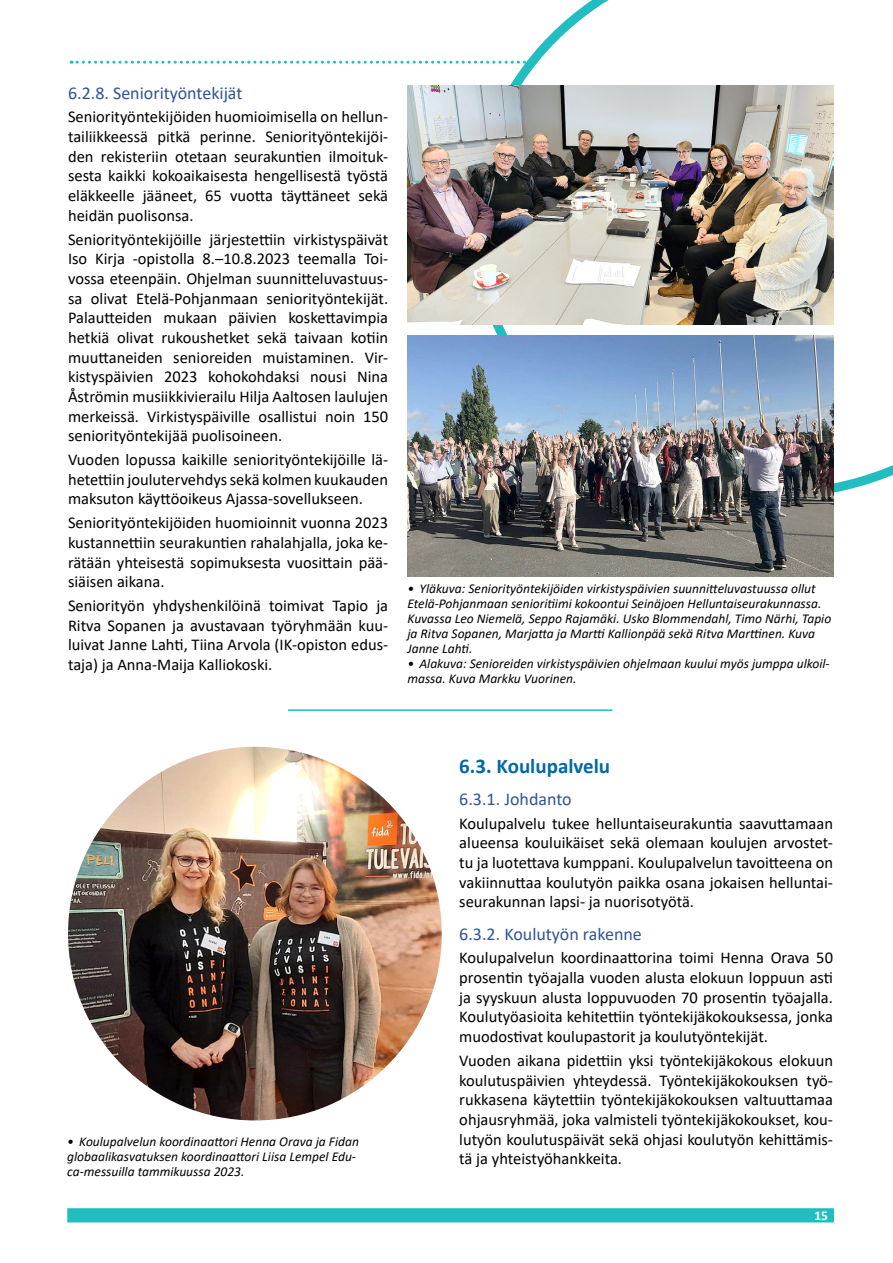
<style>
.page{position:relative;width:893px;height:1263px;background:#fff}
.page>*{position:absolute;margin:0;border:0;box-sizing:border-box;transform-origin:0 0}
.t1{font:700 21px "Calibri";color:#0269a6}
.t2{font:18px "Calibri";color:#2f5496}
.t3{font:16.5px/19.6px "Calibri";color:#000;text-align:justify}
.t4{font:italic 13.5px/15px "Calibri";color:#000}
.t5{font:700 13.5px "Calibri";color:#fff}
</style>
<div class="page">
<svg style="left:71px;top:61px;width:400px;height:3px"></svg>
<div style="left:68px;top:1209px;width:765px;height:13px;background:#21bdc1"></div>
<div style="left:67px;top:1208px;width:767px;height:14px;border:2px solid #21bdc1"></div>
<svg style="left:474px;top:0;width:419px;height:499px"></svg>
<img style="left:407px;top:85px;width:426px;height:240px">
<img style="left:68px;top:747px;width:374px;height:373px;border-radius:187px">
<img style="left:407px;top:335px;width:426px;height:241px">
<hr style="left:288px;top:709px;width:324px;height:2px;background:#21bdc1">
<p class="t2" style="left:68px;top:80px;width:176px">6.2.8. Seniorityöntekijät</p>
<p class="t3" style="left:68px;top:107px;width:322px">Seniorityöntekijöiden huomioimisella on hellun&shy;tailiikkeessä pitkä perinne. Seniorityöntekijöi&shy;den rekisteriin otetaan seurakuntien ilmoituk&shy;sesta kaikki kokoaikaisesta hengellisestä työstä eläkkeelle jääneet, 65 vuotta täyttäneet sekä heidän puolisonsa.</p>
<p class="t3" style="left:68px;top:229px;width:322px">Seniorityöntekijöille järjestettiin virkistyspäivät Iso Kirja -opistolla 8.–10.8.2023 teemalla Toi&shy;vossa eteenpäin. Ohjelman suunnitteluvastuus&shy;sa olivat Etelä-Pohjanmaan seniorityöntekijät.<br>Palautteiden mukaan päivien koskettavimpia hetkiä olivat rukoushetket sekä taivaan kotiin muuttaneiden senioreiden muistaminen. Vir&shy;kistyspäivien 2023 kohokohdaksi nousi Nina Åströmin musiikkivierailu Hilja Aaltosen laulujen merkeissä. Virkistyspäiville osallistui noin 150 seniorityöntekijää puolisoineen.</p>
<p class="t3" style="left:68px;top:449px;width:322px">Vuoden lopussa kaikille seniorityöntekijöille lä&shy;hetettiin joulutervehdys sekä kolmen kuukauden maksuton käyttöoikeus Ajassa-sovellukseen.</p>
<p class="t3" style="left:68px;top:513px;width:322px">Seniorityöntekijöiden huomioinnit vuonna 2023 kustannettiin seurakuntien rahalahjalla, joka ke&shy;rätään yhteisestä sopimuksesta vuosittain pää&shy;siäisen aikana.</p>
<p class="t3" style="left:68px;top:595px;width:322px">Seniorityön yhdyshenkilöinä toimivat Tapio ja Ritva Sopanen ja avustavaan työryhmään kuu&shy;luivat Janne Lahti, Tiina Arvola (IK-opiston edus&shy;taja) ja Anna-Maija Kalliokoski.</p>
<p class="t4" style="left:407px;top:580px;width:425px">• Yläkuva: Seniorityöntekijöiden virkistyspäivien suunnitteluvastuussa ollut Etelä-Pohjanmaan senioritiimi kokoontui Seinäjoen Helluntaiseurakunnassa.<br>Kuvassa Leo Niemelä, Seppo Rajamäki. Usko Blommendahl, Timo Närhi, Tapio ja Ritva Sopanen, Marjatta ja Martti Kallionpää sekä Ritva Marttinen. Kuva Janne Lahti.</p>
<p class="t4" style="left:407px;top:655px;width:424px">• Alakuva: Senioreiden virkistyspäivien ohjelmaan kuului myös jumppa ulkoil&shy;massa. Kuva Markku Vuorinen.</p>
<p class="t4" style="left:67px;top:1133px;width:293px">• Koulupalvelun koordinaattori Henna Orava ja Fidan globaalikasvatuksen koordinaattori Liisa Lempel Edu&shy;ca-messuilla tammikuussa 2023.</p>
<p class="t1" style="left:459px;top:751px;width:152px">6.3. Koulupalvelu</p>
<p class="t2" style="left:459px;top:786px;width:114px">6.3.1. Johdanto</p>
<p class="t3" style="left:459px;top:813px;width:375px">Koulupalvelu tukee helluntaiseurakuntia saavuttamaan alueensa kouluikäiset sekä olemaan koulujen arvostet&shy;tu ja luotettava kumppani. Koulupalvelun tavoitteena on vakiinnuttaa koulutyön paikka osana jokaisen helluntai&shy;seurakunnan lapsi- ja nuorisotyötä.</p>
<p class="t2" style="left:459px;top:921px;width:184px">6.3.2. Koulutyön rakenne</p>
<p class="t3" style="left:459px;top:948px;width:375px">Koulupalvelun koordinaattorina toimi Henna Orava 50 prosentin työajalla vuoden alusta elokuun loppuun asti ja syyskuun alusta loppuvuoden 70 prosentin työajalla.<br>Koulutyöasioita kehitettiin työntekijäkokouksessa, jonka muodostivat koulupastorit ja koulutyöntekijät.</p>
<p class="t3" style="left:459px;top:1050px;width:375px">Vuoden aikana pidettiin yksi työntekijäkokous elokuun koulutuspäivien yhteydessä. Työntekijäkokouksen työ&shy;rukkasena käytettiin työntekijäkokouksen valtuuttamaa ohjausryhmää, joka valmisteli työntekijäkokoukset, kou&shy;lutyön koulutuspäivät sekä ohjasi koulutyön kehittämis&shy;tä ja yhteistyöhankkeita.</p>
<p class="t5" style="left:814px;top:1206px;width:15px">15</p>
</div>
